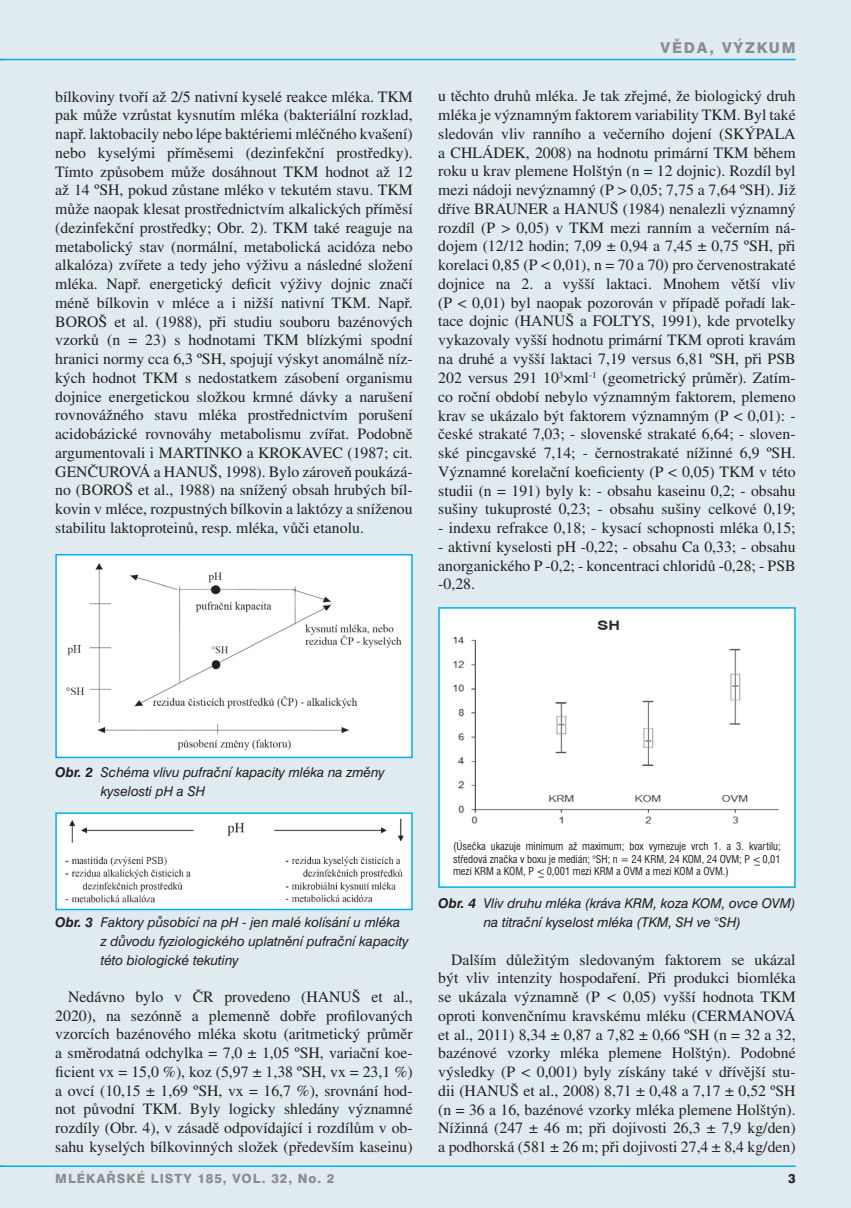
<style>
.page{position:relative;width:851px;height:1208px;background:#fff}
.page>*{position:absolute;margin:0;border:0;box-sizing:border-box;transform-origin:0 0}
.t1{font:15.75px/18.8px "Times CE";color:#231f20;text-align:justify}
.t2{font:800 15px "Swiss 721 BTCE";letter-spacing:.12em;color:#8a8c8f}
.t3{font:italic 13.5px/18.8px "Swiss 721 BTCE";color:#231f20}
.t4{font:800 12.75px "Swiss 721 BTCE";letter-spacing:.075em;color:#8a8c8f}
.t5{font:800 12.75px "Swiss 721 BTCE";color:#231f20}
.t6{font:condensed 10.5px/12.6px "Swiss 721 BTCE";color:#231f20;text-align:justify}
.s1{font-weight:700}
</style>
<div class="page">
<div style="left:0;top:0;width:850px;height:1208px;background:#e0ebf0"></div>
<hr style="left:0;top:59px;width:795px;height:1px;background:#00aeef">
<hr style="left:0;top:1165px;width:795px;height:2px;background:#00aeef">
<div style="left:56px;top:555px;width:356px;height:202px;background:#fff"></div>
<img style="left:66px;top:563px;width:336px;height:188px">
<div style="left:55px;top:554px;width:357px;height:204px;border:2px solid #00aeef"></div>
<div style="left:439px;top:608px;width:355px;height:279px;background:#fff"></div>
<img style="left:452px;top:620px;width:327px;height:204px">
<div style="left:438px;top:607px;width:357px;height:281px;border:2px solid #00aeef"></div>
<img style="left:62px;top:815px;width:344px;height:92px">
<div style="left:55px;top:812px;width:357px;height:98px;border:2px solid #00aeef"></div>
<p class="t1" style="left:55px;top:87px;width:359px">bílkoviny tvoří až 2/5 nativní kyselé reakce mléka. TKM pak může vzrůstat kysnutím mléka (bakteriální rozklad, např. laktobacily nebo lépe baktériemi mléčného kvašení) nebo kyselými příměsemi (dezinfekční prostředky).<br>Tímto způsobem může dosáhnout TKM hodnot až 12 až 14 ºSH, pokud zůstane mléko v tekutém stavu. TKM může naopak klesat prostřednictvím alkalických příměsí (dezinfekční prostředky; Obr. 2). TKM také reaguje na metabolický stav (normální, metabolická acidóza nebo alkalóza) zvířete a tedy jeho výživu a následné složení mléka. Např. energetický deficit výživy dojnic značí méně bílkovin v mléce a i nižší nativní TKM. Např.<br>BOROŠ et al. (1988), při studiu souboru bazénových vzorků (n = 23) s hodnotami TKM blízkými spodní hranici normy cca 6,3 ºSH, spojují výskyt anomálně níz&shy;kých hodnot TKM s nedostatkem zásobení organismu dojnice energetickou složkou krmné dávky a narušení rovnovážného stavu mléka prostřednictvím porušení acidobázické rovnováhy metabolismu zvířat. Podobně argumentovali i MARTINKO a KROKAVEC (1987; cit.<br>GENČUROVÁ a HANUŠ, 1998). Bylo zároveň poukázá&shy;no (BOROŠ et al., 1988) na snížený obsah hrubých bíl&shy;kovin v mléce, rozpustných bílkovin a laktózy a sníženou stabilitu laktoproteinů, resp. mléka, vůči etanolu.</p>
<p class="t2" style="left:660px;top:38px;width:137px">VĚDA, VÝZKUM</p>
<p class="t1" style="left:438px;top:87px;width:359px">u těchto druhů mléka. Je tak zřejmé, že biologický druh mléka je významným faktorem variability TKM. Byl také sledován vliv ranního a večerního dojení (SKÝPALA a CHLÁDEK, 2008) na hodnotu primární TKM během roku u krav plemene Holštýn (n = 12 dojnic). Rozdíl byl mezi nádoji nevýznamný (P &gt; 0,05; 7,75 a 7,64 ºSH). Již dříve BRAUNER a HANUŠ (1984) nenalezli významný rozdíl (P &gt; 0,05) v TKM mezi ranním a večerním ná&shy;dojem (12/12 hodin; 7,09 ± 0,94 a 7,45 ± 0,75 ºSH, při korelaci 0,85 (P &lt; 0,01), n = 70 a 70) pro červenostrakaté dojnice na 2. a vyšší laktaci. Mnohem větší vliv (P &lt; 0,01) byl naopak pozorován v případě pořadí lak&shy;tace dojnic (HANUŠ a FOLTYS, 1991), kde prvotelky vykazovaly vyšší hodnotu primární TKM oproti kravám na druhé a vyšší laktaci 7,19 versus 6,81 ºSH, při PSB 202 versus 291 10<sup>3</sup>×ml<sup>-1</sup> (geometrický průměr). Zatím&shy;co roční období nebylo významným faktorem, plemeno krav se ukázalo být faktorem významným (P &lt; 0,01): - české strakaté 7,03; - slovenské strakaté 6,64; - sloven&shy;ské pincgavské 7,14; - černostrakaté nížinné 6,9 ºSH.<br>Významné korelační koeficienty (P &lt; 0,05) TKM v této studii (n = 191) byly k: - obsahu kaseinu 0,2; - obsahu sušiny tukuprosté 0,23; - obsahu sušiny celkové 0,19;</p>
<p class="t1" style="left:438px;top:518px;width:359px">- indexu refrakce 0,18; - kysací schopnosti mléka 0,15;</p>
<p class="t1" style="left:438px;top:537px;width:359px">- aktivní kyselosti pH -0,22; - obsahu Ca 0,33; - obsahu anorganického P -0,2; - koncentraci chloridů -0,28; - PSB -0,28.</p>
<p class="t3" style="left:101px;top:762px;width:285px;text-indent:-45px"><span class="s1">Obr. 2</span> Schéma vlivu pufrační kapacity mléka na změny kyselosti pH a SH</p>
<p class="t6" style="left:453px;top:839px;width:329px">(Úsečka ukazuje minimum až maximum; box vymezuje vrch 1. a 3. kvartilu; středová značka v boxu je medián; °SH; n = 24 KRM, 24 KOM, 24 OVM; P &lt;_ 0,01 mezi KRM a KOM, P &lt;_ 0,001 mezi KRM a OVM a mezi KOM a OVM.)</p>
<p class="t3" style="left:438px;top:893px;width:359px"><span class="s1">Obr. 4</span> Vliv druhu mléka (kráva KRM, koza KOM, ovce OVM)</p>
<p class="t3" style="left:55px;top:912px;width:346px"><span class="s1">Obr. 3</span> Faktory působící na pH - jen malé kolísání u mléka</p>
<p class="t3" style="left:483px;top:912px;width:259px">na titrační kyselost mléka (TKM, SH ve °SH)</p>
<p class="t3" style="left:101px;top:931px;width:309px">z důvodu fyziologického uplatnění pufrační kapacity této biologické tekutiny</p>
<p class="t1" style="left:438px;top:949px;width:359px;text-indent:13px">Dalším důležitým sledovaným faktorem se ukázal být vliv intenzity hospodaření. Při produkci biomléka se ukázala významně (P &lt; 0,05) vyšší hodnota TKM oproti konvenčnímu kravskému mléku (CERMANOVÁ et al., 2011) 8,34 ± 0,87 a 7,82 ± 0,66 ºSH (n = 32 a 32, bazénové vzorky mléka plemene Holštýn). Podobné výsledky (P &lt; 0,001) byly získány také v dřívější stu&shy;dii (HANUŠ et al., 2008) 8,71 ± 0,48 a 7,17 ± 0,52 ºSH (n = 36 a 16, bazénové vzorky mléka plemene Holštýn).<br>Nížinná (247 ± 46 m; při dojivosti 26,3 ± 7,9 kg/den) a podhorská (581 ± 26 m; při dojivosti 27,4 ± 8,4 kg/den)</p>
<p class="t1" style="left:55px;top:987px;width:359px;text-indent:13px">Nedávno bylo v ČR provedeno (HANUŠ et al., 2020), na sezónně a plemenně dobře profilovaných vzorcích bazénového mléka skotu (aritmetický průměr a směrodatná odchylka = 7,0 ± 1,05 ºSH, variační koe&shy;ficient vx = 15,0 %), koz (5,97 ± 1,38 ºSH, vx = 23,1 %) a ovcí (10,15 ± 1,69 ºSH, vx = 16,7 %), srovnání hod&shy;not původní TKM. Byly logicky shledány významné rozdíly (Obr. 4), v zásadě odpovídající i rozdílům v ob&shy;sahu kyselých bílkovinných složek (především kaseinu)</p>
<p class="t4" style="left:55px;top:1170px;width:280px">MLÉKAŘSKÉ LISTY 185, VOL. 32, NO. 2</p>
<p class="t5" style="left:788px;top:1170px;width:9px">3</p>
</div>
